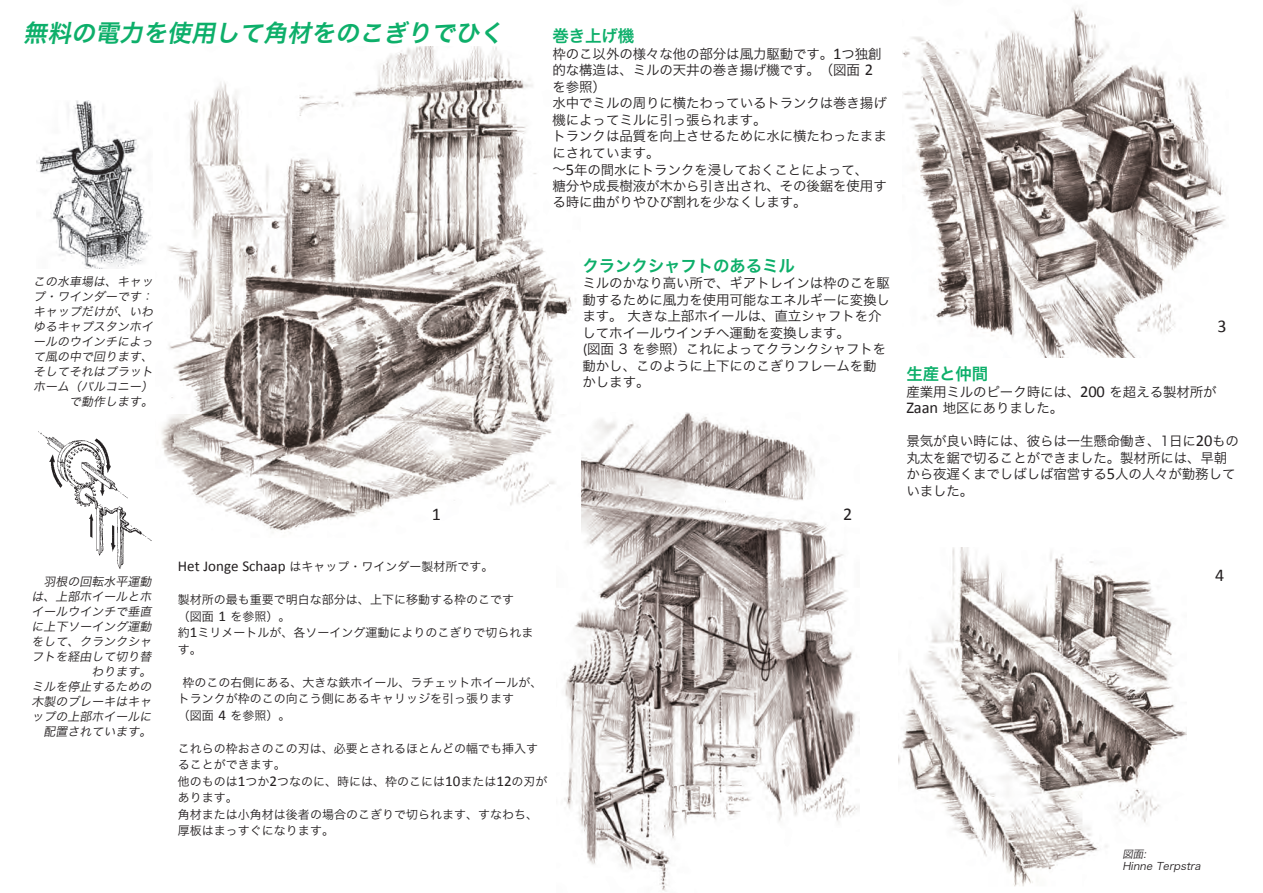
<style>
.page{position:relative;width:1263px;height:893px;background:#fff}
.page>*{position:absolute;margin:0;border:0;box-sizing:border-box;transform-origin:0 0}
.t1{font:italic 24px "Hira Kaku Pro W6";color:#0daf6a}
.t2{font:18px "Calibri";color:#231f20}
.t3{font:16.5px "Hira Kaku Pro W6";letter-spacing:-.01em;color:#0daf6a}
.t4{font:13.5px/16.5px "Hira Kaku Pro W3";letter-spacing:-.01em;color:#231f20}
.t5{font:12px/16.5px "Hira Kaku Pro W3";color:#231f20}
.t6{font:italic 12px/15px "Hira Kaku Pro W3";color:#231f20;text-align:right}
.t7{font:italic 10.5px/12.6px "Hira Kaku Pro W3";color:#231f20}
.s1{font-family:"Calibri";font-size:16.5px}
.s2{font-family:"Calibri";font-size:15px}
</style>
<div class="page">
<img style="left:564px;top:412px;width:295px;height:480px">
<img style="left:903px;top:8px;width:323px;height:350px">
<img style="left:161px;top:46px;width:420px;height:491px">
<img style="left:36px;top:100px;width:115px;height:169px">
<img style="left:38px;top:431px;width:114px;height:138px">
<img style="left:898px;top:548px;width:289px;height:339px">
<p class="t1" style="left:23px;top:11px;width:489px">無料の電力を使用して角材をのこぎりでひく</p>
<p class="t3" style="left:552px;top:21px;width:83px">巻き上げ機</p>
<p class="t4" style="left:552px;top:45px;width:336px">枠のこ以外の様々な他の部分は風力駆動です。<span class="s1">1</span>つ独創的な構造は、ミルの天井の巻き揚げ機です。（図面 <span class="s1">2</span>を参照）<br>水中でミルの周りに横たわっているトランクは巻き揚げ機によってミルに引っ張られます。<br>トランクは品質を向上させるために水に横たわったままにされています。<br>〜<span class="s1">5</span>年の間水にトランクを浸しておくことによって、<br>糖分や成長樹液が木から引き出され、その後鋸を使用する時に曲がりやひび割れを少なくします。</p>
<p class="t6" style="left:33px;top:273px;width:125px">この水車場は、キャップ・ワインダーです：キャップだけが、いわゆるキャプスタンホイールのウインチによって風の中で回ります、そしてそれはプラットホーム（バルコニー）で動作します。</p>
<p class="t6" style="left:32px;top:574px;width:125px">羽根の回転水平運動は、上部ホイールとホイールウインチで垂直に上下ソーイング運動をして、クランクシャフトを経由して切り替わります。<br>ミルを停止するための木製のブレーキはキャップの上部ホイールに配置されています。</p>
<p class="t3" style="left:583px;top:251px;width:214px">クランクシャフトのあるミル</p>
<p class="t4" style="left:583px;top:274px;width:309px">ミルのかなり高い所で、ギアトレインは枠のこを駆動するために風力を使用可能なエネルギーに変換します。 大きな上部ホイールは、直立シャフトを介してホイールウインチへ運動を変換します。<br>(図面 3 を参照）これによってクランクシャフトを動かし、このように上下にのこぎりフレームを動かします。</p>
<p class="t2" style="left:432px;top:503px;width:11px">1</p>
<p class="t2" style="left:843px;top:503px;width:11px">2</p>
<p class="t5" style="left:178px;top:558px;width:317px"><span class="s2">Het Jonge Schaap</span> はキャップ・ワインダー製材所です。</p>
<p class="t5" style="left:178px;top:591px;width:357px">製材所の最も重要で明白な部分は、上下に移動する枠のこです<br>（図面 <span class="s2">1</span> を参照）。<br>約<span class="s2">1</span>ミリメートルが、各ソーイング運動によりのこぎりで切られます。</p>
<p class="t5" style="left:178px;top:673px;width:366px;text-indent:4px">枠のこの右側にある、大きな鉄ホイール、ラチェットホイールが、トランクが枠のこの向こう側にあるキャリッジを引っ張ります<br>（図面 <span class="s2">4</span> を参照）。</p>
<p class="t5" style="left:178px;top:739px;width:371px">これらの枠おさのこの刃は、必要とされるほとんどの幅でも挿入することができます。<br>他のものは<span class="s2">1</span>つか<span class="s2">2</span>つなのに、時には、枠のこには<span class="s2">10</span>または<span class="s2">12</span>の刃があります。<br>角材または小角材は後者の場合のこぎりで切られます、すなわち、厚板はまっすぐになります。</p>
<p class="t2" style="left:1217px;top:315px;width:11px">3</p>
<p class="t3" style="left:906px;top:359px;width:83px">生産と仲間</p>
<p class="t4" style="left:906px;top:382px;width:312px">産業用ミルのピーク時には、<span class="s1">200</span> を超える製材所が<br><span class="s1">Zaan</span> 地区にありました。</p>
<p class="t4" style="left:906px;top:432px;width:334px">景気が良い時には、彼らは一生懸命働き、1日に<span class="s1">20</span>もの丸太を鋸で切ることができました。製材所には、早朝から夜遅くまでしばしば宿営する<span class="s1">5</span>人の人々が勤務していました。</p>
<p class="t2" style="left:1215px;top:563px;width:11px">4</p>
<p class="t7" style="left:1122px;top:847px;width:83px">図面:<br>Hinne Terpstra</p>
</div>
